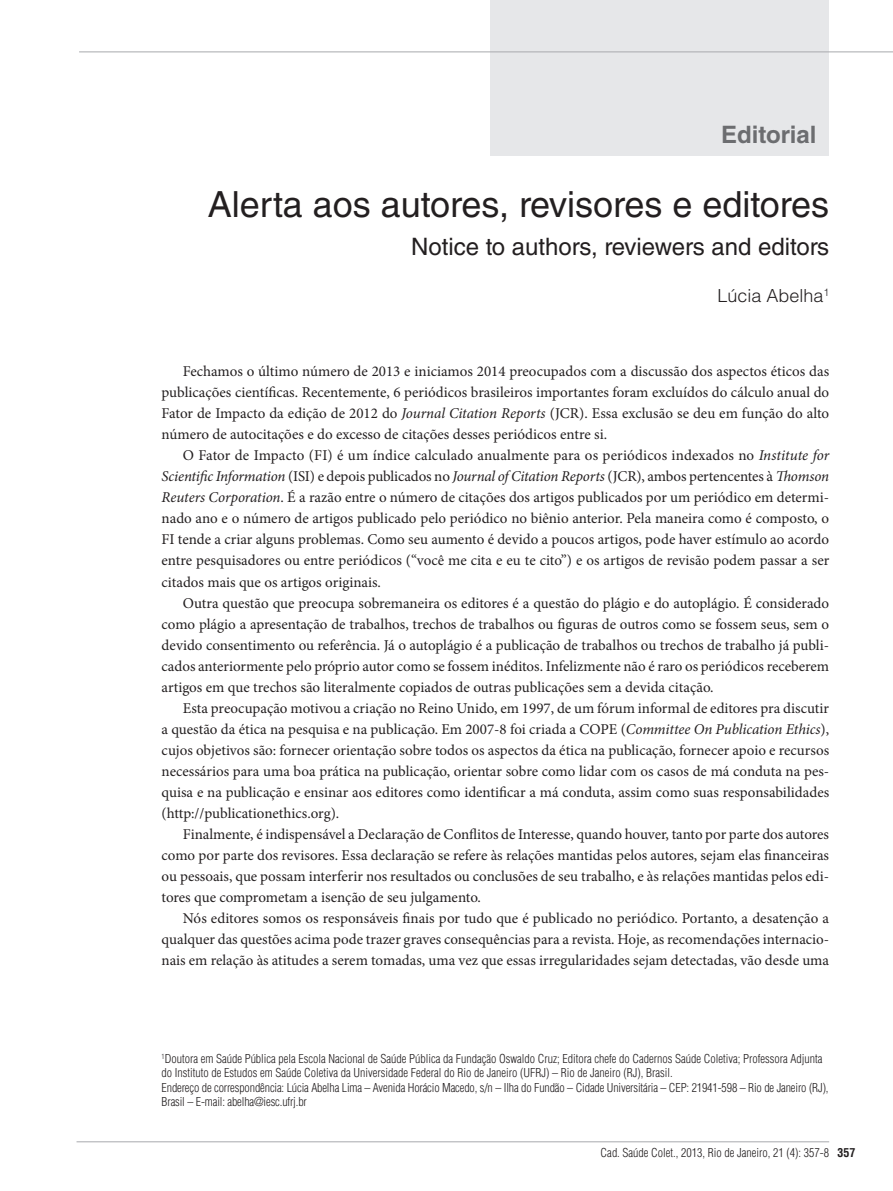
<style>
.page{position:relative;width:893px;height:1191px;background:#fff}
.page>*{position:absolute;margin:0;border:0;box-sizing:border-box;transform-origin:0 0}
.t1{font:36px "Helvetica LT Std";color:#231f20}
.t2{font:24px "Helvetica LT Std";color:#231f20}
.t3{font:700 24px "Helvetica LT Std";color:#6c6d70}
.t4{font:300 18px "Helvetica LT Std";color:#231f20}
.t5{font:15px/21px "Minion Pro";color:#231f20;text-align:justify}
.t6{font:300 condensed 12px/14.4px "Helvetica LT Std";color:#231f20}
.s1{font-style:italic}
.s2{font-weight:700}
</style>
<div class="page">
<hr style="left:77px;top:1141px;width:752px;height:1px;background:#a8a9ad">
<div style="left:491px;top:0;width:338px;height:156px;background:#e6e7e9"></div>
<hr style="left:79px;top:51px;width:814px;height:1px;background:#a8a9ad">
<h2 class="t3" style="left:721px;top:120px;width:97px">Editorial</h2>
<h1 class="t1" style="left:208px;top:184px;width:623px">Alerta aos autores, revisores e editores</h1>
<h2 class="t2" style="left:411px;top:232px;width:420px">Notice to authors, reviewers and editors</h2>
<p class="t4" style="left:717px;top:284px;width:113px">Lúcia Abelha<sup>1</sup></p>
<p class="t5" style="left:162px;top:361px;width:669px;text-indent:21px">Fechamos o último número de 2013 e iniciamos 2014 preocupados com a discussão dos aspectos éticos das publicações científicas. Recentemente, 6 periódicos brasileiros importantes foram excluídos do cálculo anual do Fator de Impacto da edição de 2012 do <span class="s1">Journal Citation Reports</span> (JCR). Essa exclusão se deu em função do alto número de autocitações e do excesso de citações desses periódicos entre si.</p>
<p class="t5" style="left:162px;top:445px;width:669px;text-indent:21px">O Fator de Impacto (FI) é um índice calculado anualmente para os periódicos indexados no <span class="s1">Institute for Scientific Information</span> (ISI) e depois publicados no <span class="s1">Journal of Citation Reports</span> (JCR), ambos pertencentes à <span class="s1">Thomson Reuters Corporation</span>. É a razão entre o número de citações dos artigos publicados por um periódico em determi&shy;nado ano e o número de artigos publicado pelo periódico no biênio anterior. Pela maneira como é composto, o FI tende a criar alguns problemas. Como seu aumento é devido a poucos artigos, pode haver estímulo ao acordo entre pesquisadores ou entre periódicos (“você me cita e eu te cito”) e os artigos de revisão podem passar a ser citados mais que os artigos originais.</p>
<p class="t5" style="left:162px;top:592px;width:669px;text-indent:21px">Outra questão que preocupa sobremaneira os editores é a questão do plágio e do autoplágio. É considerado como plágio a apresentação de trabalhos, trechos de trabalhos ou figuras de outros como se fossem seus, sem o devido consentimento ou referência. Já o autoplágio é a publicação de trabalhos ou trechos de trabalho já publi&shy;cados anteriormente pelo próprio autor como se fossem inéditos. Infelizmente não é raro os periódicos receberem artigos em que trechos são literalmente copiados de outras publicações sem a devida citação.</p>
<p class="t5" style="left:162px;top:697px;width:669px;text-indent:21px">Esta preocupação motivou a criação no Reino Unido, em 1997, de um fórum informal de editores pra discutir a questão da ética na pesquisa e na publicação. Em 2007-8 foi criada a COPE (<span class="s1">Committee On Publication Ethics</span>), cujos objetivos são: fornecer orientação sobre todos os aspectos da ética na publicação, fornecer apoio e recursos necessários para uma boa prática na publicação, orientar sobre como lidar com os casos de má conduta na pes&shy;quisa e na publicação e ensinar aos editores como identificar a má conduta, assim como suas responsabilidades (http://publicationethics.org).</p>
<p class="t5" style="left:162px;top:823px;width:669px;text-indent:21px">Finalmente, é indispensável a Declaração de Conflitos de Interesse, quando houver, tanto por parte dos autores como por parte dos revisores. Essa declaração se refere às relações mantidas pelos autores, sejam elas financeiras ou pessoais, que possam interferir nos resultados ou conclusões de seu trabalho, e às relações mantidas pelos edi&shy;tores que comprometam a isenção de seu julgamento.</p>
<p class="t5" style="left:162px;top:907px;width:669px;text-indent:21px">Nós editores somos os responsáveis finais por tudo que é publicado no periódico. Portanto, a desatenção a qualquer das questões acima pode trazer graves consequências para a revista. Hoje, as recomendações internacio&shy;nais em relação às atitudes a serem tomadas, uma vez que essas irregularidades sejam detectadas, vão desde uma</p>
<p class="t6" style="left:162px;top:1051px;width:668px"><sup>1</sup>Doutora em Saúde Pública pela Escola Nacional de Saúde Pública da Fundação Oswaldo Cruz; Editora chefe do Cadernos Saúde Coletiva; Professora Adjunta do Instituto de Estudos em Saúde Coletiva da Universidade Federal do Rio de Janeiro (UFRJ) – Rio de Janeiro (RJ), Brasil.<br>Endereço de correspondência: Lúcia Abelha Lima – Avenida Horácio Macedo, s/n – Ilha do Fundão – Cidade Universitária – CEP: 21941-598 – Rio de Janeiro (RJ), Brasil – E-mail: abelha@iesc.ufrj.br</p>
<p class="t6" style="left:601px;top:1145px;width:256px">Cad. Saúde Colet., 2013, Rio de Janeiro, 21 (4): 357-8 <span class="s2">357</span></p>
</div>
